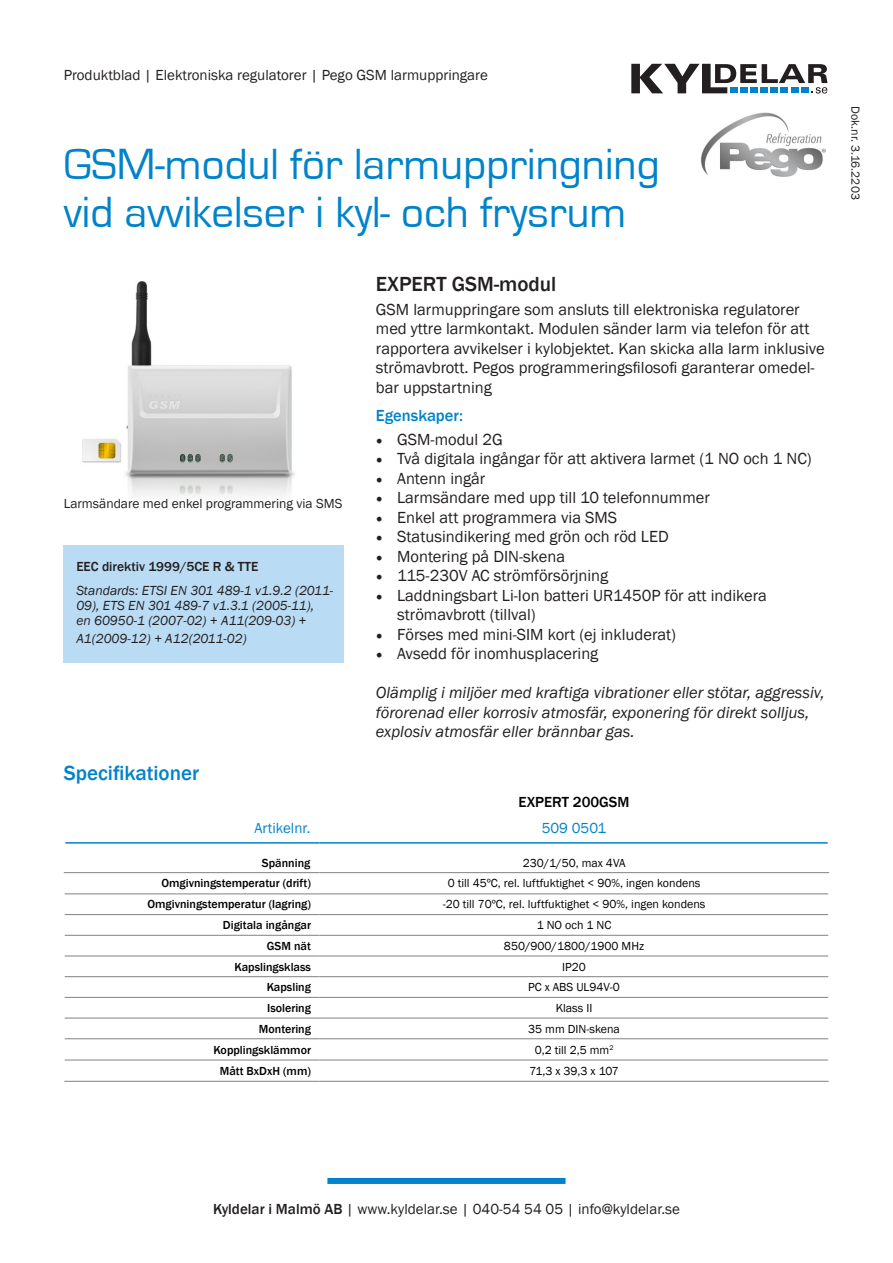
<style>
.page{position:relative;width:893px;height:1263px;background:#fff}
.page>*{position:absolute;margin:0;border:0;box-sizing:border-box;transform-origin:0 0}
.t1{font:45px/48px "Eurostile";color:#0083ca}
.t2{font:500 21px "Franklin Gothic";color:#231f20}
.t3{font:500 21px "Franklin Gothic";color:#0083ca}
.t4{font:16.5px/19.5px "Franklin Gothic";color:#231f20}
.t5{font:italic 16.5px/19.5px "Franklin Gothic";color:#231f20}
.t6{font:500 16.5px "Franklin Gothic";color:#0083ca}
.t7{font:15px "Franklin Gothic";color:#231f20}
.t8{font:15px "Franklin Gothic";color:#0083ca}
.t9{font:500 15px "Franklin Gothic";color:#000}
.t10{font:italic 13.5px/15px "Franklin Gothic";color:#231f20}
.t11{font:13.5px "Franklin Gothic";color:#231f20}
.t12{font:500 13.5px "Franklin Gothic";color:#231f20}
.t13{font:12px "Franklin Gothic";color:#000}
.t14{font:500 12px "Franklin Gothic";color:#000}
.t15{font:12px "Franklin Gothic";color:#231f20}
.s1{font-family:"Minion Pro";font-size:18px}
.s2{font-weight:500}
</style>
<div class="page">
<svg style="left:631px;top:64px;width:197px;height:30px"></svg>
<div style="left:327px;top:1178px;width:239px;height:6px;background:#0083ca"></div>
<img style="left:82px;top:281px;width:213px;height:215px">
<img style="left:701px;top:112px;width:125px;height:65px">
<hr style="left:64px;top:872px;width:256px;height:1px;background:#808285">
<hr style="left:320px;top:872px;width:509px;height:1px;background:#808285">
<hr style="left:65px;top:894px;width:255px;height:1px;background:#808285">
<hr style="left:320px;top:894px;width:508px;height:1px;background:#808285">
<hr style="left:65px;top:914px;width:255px;height:1px;background:#808285">
<hr style="left:320px;top:914px;width:508px;height:1px;background:#808285">
<hr style="left:65px;top:935px;width:255px;height:1px;background:#808285">
<hr style="left:320px;top:935px;width:508px;height:1px;background:#808285">
<hr style="left:65px;top:956px;width:255px;height:1px;background:#808285">
<hr style="left:320px;top:956px;width:508px;height:1px;background:#808285">
<hr style="left:65px;top:976px;width:255px;height:1px;background:#808285">
<hr style="left:320px;top:976px;width:508px;height:1px;background:#808285">
<hr style="left:65px;top:997px;width:255px;height:1px;background:#808285">
<hr style="left:320px;top:997px;width:508px;height:1px;background:#808285">
<hr style="left:65px;top:1018px;width:255px;height:1px;background:#808285">
<hr style="left:320px;top:1018px;width:508px;height:1px;background:#808285">
<hr style="left:65px;top:1038px;width:255px;height:1px;background:#808285">
<hr style="left:320px;top:1038px;width:508px;height:1px;background:#808285">
<hr style="left:65px;top:1060px;width:255px;height:1px;background:#808285">
<hr style="left:320px;top:1060px;width:508px;height:1px;background:#808285">
<hr style="left:64px;top:1081px;width:256px;height:1px;background:#808285">
<hr style="left:320px;top:1081px;width:509px;height:1px;background:#808285">
<hr style="left:65px;top:842px;width:255px;height:2px;background:#0083ca">
<hr style="left:320px;top:842px;width:508px;height:2px;background:#0083ca">
<div style="left:64px;top:545px;width:280px;height:118px;background:#b9dbf3"></div>
<p class="t7" style="left:64px;top:66px;width:426px">Produktblad | Elektroniska regulatorer | Pego GSM larmuppringare</p>
<p class="t1" style="left:64px;top:141px;width:597px">GSM-modul för larmuppringning vid avvikelser i kyl- och frysrum</p>
<p class="t11" style="left:64px;top:495px;width:280px">Larmsändare med enkel programmering via SMS</p>
<p class="t12" style="left:76px;top:558px;width:183px">EEC direktiv 1999/5CE R &amp; TTE</p>
<p class="t10" style="left:76px;top:583px;width:258px">Standards: ETSI EN 301 489-1 v1.9.2 (2011-<br>09), ETS EN 301 489-7 v1.3.1 (2005-11),<br>en 60950-1 (2007-02) + A11(209-03) +</p>
<p class="t10" style="left:76px;top:631px;width:172px">A1(2009-12) + A12(2011-02)</p>
<p class="t3" style="left:64px;top:760px;width:137px">Specifikationer</p>
<p class="t2" style="left:376px;top:271px;width:182px">EXPERT GSM-modul</p>
<p class="t4" style="left:376px;top:300px;width:450px">GSM larmuppringare som ansluts till elektroniska regulatorer med yttre larmkontakt. Modulen sänder larm via telefon för att rapportera avvikelser i kylobjektet. Kan skicka alla larm inklusive strömavbrott. Pegos programmeringsfilosofi garanterar omedel&shy;bar uppstartning</p>
<p class="t6" style="left:376px;top:405px;width:89px">Egenskaper:</p>
<p class="t4" style="left:376px;top:430px;width:128px"><span class="s1">•</span> GSM-modul 2G</p>
<p class="t4" style="left:376px;top:449px;width:437px"><span class="s1">•</span> Två digitala ingångar för att aktivera larmet (1 NO och 1 NC)</p>
<p class="t4" style="left:376px;top:469px;width:111px"><span class="s1">•</span> Antenn ingår</p>
<p class="t4" style="left:376px;top:488px;width:335px"><span class="s1">•</span> Larmsändare med upp till 10 telefonnummer</p>
<p class="t4" style="left:376px;top:508px;width:243px"><span class="s1">•</span> Enkel att programmera via SMS</p>
<p class="t4" style="left:376px;top:527px;width:294px"><span class="s1">•</span> Statusindikering med grön och röd LED</p>
<p class="t4" style="left:376px;top:547px;width:191px"><span class="s1">•</span> Montering på DIN-skena</p>
<p class="t4" style="left:376px;top:566px;width:234px"><span class="s1">•</span> 115-230V AC strömförsörjning</p>
<p class="t4" style="left:397px;top:586px;width:371px;text-indent:-21px"><span class="s1">•</span> Laddningsbart Li-Ion batteri UR1450P för att indikera strömavbrott (tillval)</p>
<p class="t4" style="left:376px;top:625px;width:302px"><span class="s1">•</span> Förses med mini-SIM kort (ej inkluderat)</p>
<p class="t4" style="left:376px;top:644px;width:224px"><span class="s1">•</span> Avsedd för inomhusplacering</p>
<p class="t5" style="left:376px;top:683px;width:450px">Olämplig i miljöer med kraftiga vibrationer eller stötar, aggressiv, förorenad eller korrosiv atmosfär, exponering för direkt solljus, explosiv atmosfär eller brännbar gas.</p>
<p class="t9" style="left:519px;top:793px;width:112px">EXPERT 200GSM</p>
<p class="t8" style="left:254px;top:819px;width:57px">Artikelnr.</p>
<p class="t8" style="left:542px;top:819px;width:66px">509 0501</p>
<p class="t14" style="left:262px;top:855px;width:50px">Spänning</p>
<p class="t13" style="left:523px;top:855px;width:104px">230/1/50, max 4VA</p>
<p class="t14" style="left:161px;top:876px;width:151px">Omgivningstemperatur (drift)</p>
<p class="t13" style="left:448px;top:876px;width:254px">0 till 45ºC, rel. luftfuktighet &lt; 90%, ingen kondens</p>
<p class="t14" style="left:147px;top:897px;width:165px">Omgivningstemperatur (lagring)</p>
<p class="t13" style="left:443px;top:897px;width:264px">-20 till 70ºC, rel. luftfuktighet &lt; 90%, ingen kondens</p>
<p class="t14" style="left:223px;top:918px;width:90px">Digitala ingångar</p>
<p class="t13" style="left:537px;top:918px;width:76px">1 NO och 1 NC</p>
<p class="t14" style="left:267px;top:938px;width:46px">GSM nät</p>
<p class="t13" style="left:504px;top:938px;width:142px">850/900/1800/1900 MHz</p>
<p class="t14" style="left:235px;top:959px;width:78px">Kapslingsklass</p>
<p class="t13" style="left:562px;top:959px;width:25px">IP20</p>
<p class="t14" style="left:267px;top:980px;width:46px">Kapsling</p>
<p class="t13" style="left:528px;top:980px;width:93px">PC x ABS UL94V-0</p>
<p class="t14" style="left:267px;top:1000px;width:45px">Isolering</p>
<p class="t13" style="left:556px;top:1000px;width:38px">Klass II</p>
<p class="t14" style="left:259px;top:1021px;width:54px">Montering</p>
<p class="t13" style="left:528px;top:1021px;width:93px">35 mm DIN-skena</p>
<p class="t14" style="left:214px;top:1042px;width:99px">Kopplingsklämmor</p>
<p class="t13" style="left:535px;top:1042px;width:80px">0,2 till 2,5 mm<sup>2</sup></p>
<p class="t14" style="left:220px;top:1063px;width:93px">Mått BxDxH (mm)</p>
<p class="t13" style="left:529px;top:1063px;width:91px">71,3 x 39,3 x 107</p>
<p class="t15" style="left:863px;top:106px;width:95px;rotate:90deg">Dok.nr. 3.16.2203</p>
<p class="t7" style="left:213px;top:1199px;width:468px"><span class="s2">Kyldelar i Malmö AB</span> | www.kyldelar.se | 040-54 54 05 | info@kyldelar.se</p>
</div>
